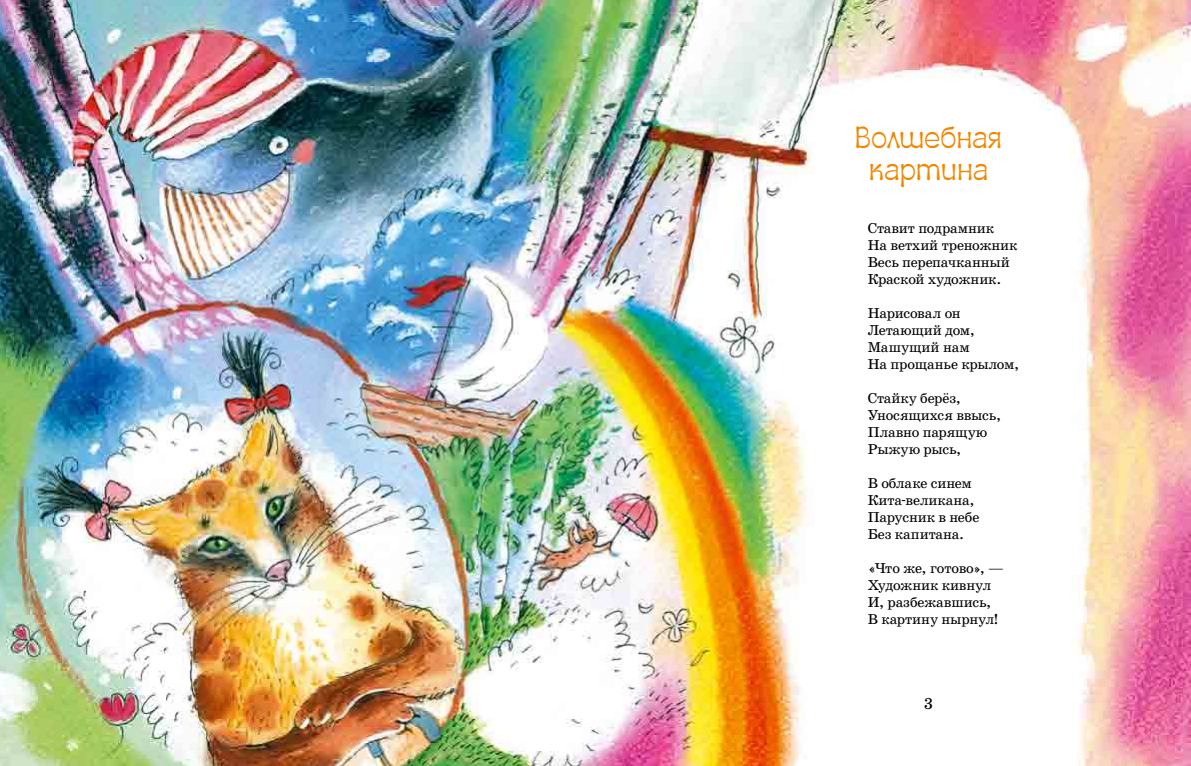
<style>
.page{position:relative;width:1191px;height:766px;background:#fff}
.page>*{position:absolute;margin:0;border:0;box-sizing:border-box;transform-origin:0 0}
.t1{font:30px/32px "Calipso Cyrillic";letter-spacing:-.005em;color:#f18700;text-align:center}
.t2{font:16px "School";color:#000}
.t3{font:14.5px/17px "School";letter-spacing:-.01em;color:#000}
</style>
<div class="page">
<img style="left:0;top:0;width:1191px;height:765px">
<h1 class="t1" style="left:855px;top:122px;width:149px">Волшебная картина</h1>
<p class="t3" style="left:867px;top:219px;width:151px">Ставит подрамник<br>На ветхий треножник<br>Весь перепачканный<br>Краской художник.</p>
<p class="t3" style="left:867px;top:304px;width:153px">Нарисовал он<br>Летающий дом,<br>Машущий нам<br>На прощанье крылом,</p>
<p class="t3" style="left:867px;top:389px;width:135px">Стайку берёз,<br>Уносящихся ввысь,<br>Плавно парящую<br>Рыжую рысь,</p>
<p class="t3" style="left:867px;top:474px;width:113px">В облаке синем<br>Кита-великана,<br>Парусник в небе<br>Без капитана.</p>
<p class="t3" style="left:867px;top:559px;width:138px">«Что же, готово», —<br>Художник кивнул<br>И, разбежавшись,<br>В картину нырнул!</p>
<p class="t2" style="left:924px;top:694px;width:11px">3</p>
</div>
